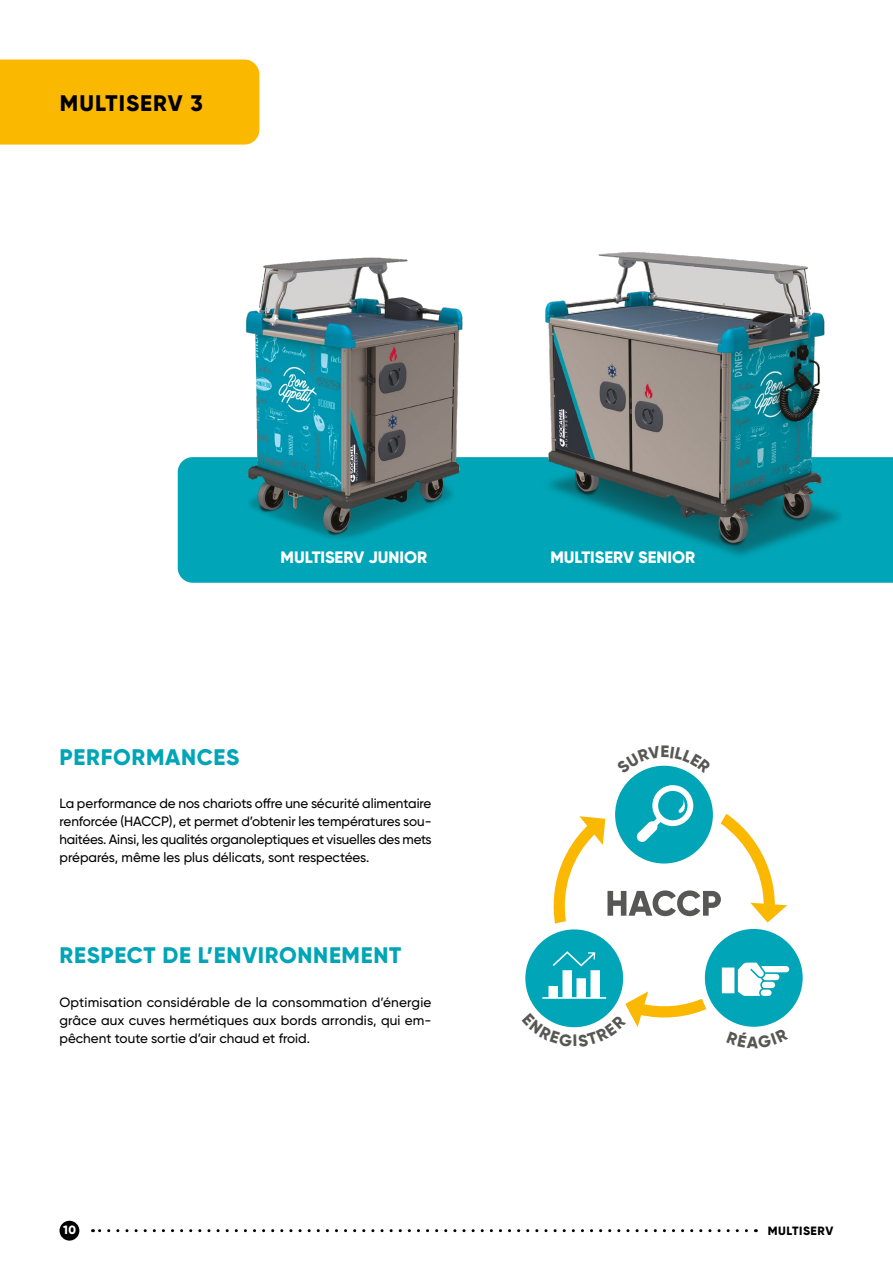
<style>
.page{position:relative;width:893px;height:1263px;background:#fff}
.page>*{position:absolute;margin:0;border:0;box-sizing:border-box;transform-origin:0 0}
.t1{font:800 22.5px "Gilroy";letter-spacing:.03em;color:#00a5b7}
.t2{font:800 22.5px "Gilroy";letter-spacing:.045em;color:#000}
.t3{font:800 16.5px "Gilroy";color:#fff}
.t4{font:500 13.5px/18px "Gilroy";color:#000;text-align:justify}
.t5{font:800 12px "Gilroy";letter-spacing:.05em;color:#000}
.t6{font:800 12px "Gilroy";color:#fff}
</style>
<div class="page">
<div style="left:0;top:60px;width:259px;height:85px;background:#fbb800"></div>
<div style="left:178px;top:457px;width:715px;height:126px;background:#00a5b7"></div>
<img style="left:534px;top:252px;width:308px;height:313px">
<div style="left:615px;top:766px;width:98px;height:97px;background:#00a5b7;border-radius:50%"></div>
<svg style="left:553px;top:785px;width:234px;height:139px"></svg>
<div style="left:525px;top:929px;width:98px;height:98px;background:#00a5b7;border-radius:50%"></div>
<div style="left:705px;top:929px;width:98px;height:98px;background:#00a5b7;border-radius:50%"></div>
<svg style="left:722px;top:962px;width:67px;height:34px"></svg>
<img style="left:214px;top:257px;width:276px;height:297px">
<svg style="left:92px;top:1229px;width:654px;height:3px"></svg>
<div style="left:60px;top:1221px;width:19px;height:19px;background:#000;border-radius:50%"></div>
<svg style="left:637px;top:765px;width:54px;height:9px"></svg>
<svg style="left:525px;top:951px;width:181px;height:77px"></svg>
<h1 class="t2" style="left:60px;top:89px;width:144px">MULTISERV 3</h1>
<p class="t3" style="left:281px;top:547px;width:148px">MULTISERV JUNIOR</p>
<p class="t3" style="left:550px;top:547px;width:146px">MULTISERV SENIOR</p>
<h1 class="t1" style="left:60px;top:743px;width:181px">PERFORMANCES</h1>
<p class="t4" style="left:60px;top:794px;width:374px">La performance de nos chariots offre une sécurité alimentaire renforcée (HACCP), et permet d’obtenir les températures sou&shy;haitées. Ainsi, les qualités organoleptiques et visuelles des mets préparés, même les plus délicats, sont respectées.</p>
<h1 class="t1" style="left:60px;top:941px;width:343px">RESPECT DE L’ENVIRONNEMENT</h1>
<p class="t4" style="left:60px;top:993px;width:374px">Optimisation considérable de la consommation d’énergie grâce aux cuves hermétiques aux bords arrondis, qui em&shy;pêchent toute sortie d’air chaud et froid.</p>
<p class="t6" style="left:63px;top:1222px;width:14px">10</p>
<p class="t5" style="left:768px;top:1223px;width:67px">MULTISERV</p>
</div>
